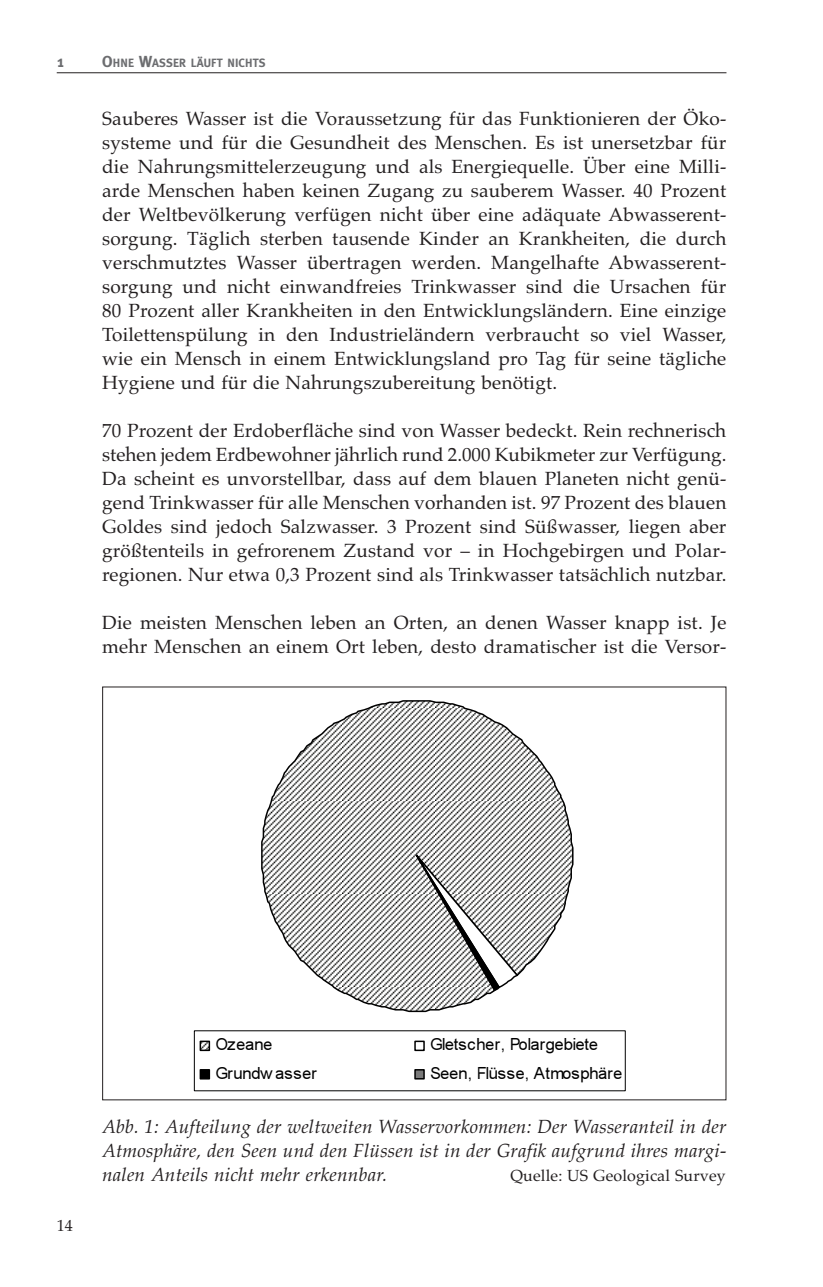
<style>
.page{position:relative;width:823px;height:1287px;background:#fff}
.page>*{position:absolute;margin:0;border:0;box-sizing:border-box;transform-origin:0 0}
.t1{font:19px/24px "Palatino";letter-spacing:.01em;color:#231f20;text-align:justify}
.t2{font:italic 19px/24px "Palatino";letter-spacing:.01em;color:#231f20;text-align:justify}
.t3{font:16.4px "Arial+T42+FOZEPD";letter-spacing:-.01em;color:#000}
.t4{font:16px "Palatino";letter-spacing:.01em;color:#231f20}
.t5{font:700 16px "Meta";color:#6c6d70}
.t6{font:700 12px "Meta";letter-spacing:.015em;color:#6c6d70}
.s1{font-size:16px}
</style>
<div class="page">
<hr style="left:57px;top:72px;width:669px;height:1px;background:#231f20">
<svg style="left:261px;top:700px;width:313px;height:313px"></svg>
<svg style="left:371px;top:780px;width:148px;height:212px"></svg>
<svg style="left:202px;top:1044px;width:5px;height:4px"></svg>
<div style="left:199px;top:1041px;width:11px;height:10px;border:2px solid #000"></div>
<div style="left:414px;top:1041px;width:10px;height:10px;background:#fff;border:2px solid #000"></div>
<div style="left:199px;top:1069px;width:11px;height:10px;background:#000;border:2px solid #000"></div>
<div style="left:414px;top:1069px;width:10px;height:10px;background:#7a7a7a;border:2px solid #000"></div>
<p class="t5" style="left:57px;top:55px;width:9px">1</p>
<p class="t6" style="left:102px;top:58px;width:165px"><span class="s1">O</span>HNE <span class="s1">W</span>ASSER LÄUFT NICHTS</p>
<p class="t1" style="left:102px;top:109px;width:625px">Sauberes Wasser ist die Voraussetzung für das Funktionieren der Öko&shy;systeme und für die Gesundheit des Menschen. Es ist unersetzbar für die Nahrungsmittelerzeugung und als Energiequelle. Über eine Milli&shy;arde Menschen haben keinen Zugang zu sauberem Wasser. 40 Prozent der Weltbevölkerung verfügen nicht über eine adäquate Abwasserent&shy;sorgung. Täglich sterben tausende Kinder an Krankheiten, die durch verschmutztes Wasser übertragen werden. Mangelhafte Abwasserent&shy;sorgung und nicht einwandfreies Trinkwasser sind die Ursachen für 80 Prozent aller Krankheiten in den Entwicklungsländern. Eine einzige Toilettenspülung in den Industrieländern verbraucht so viel Wasser, wie ein Mensch in einem Entwicklungsland pro Tag für seine tägliche Hygiene und für die Nahrungszubereitung benötigt.</p>
<p class="t1" style="left:102px;top:421px;width:625px">70 Prozent der Erdoberfläche sind von Wasser bedeckt. Rein rechnerisch stehen jedem Erdbewohner jährlich rund 2.000 Kubikmeter zur Verfügung.<br>Da scheint es unvorstellbar, dass auf dem blauen Planeten nicht genü&shy;gend Trinkwasser für alle Menschen vorhanden ist. 97 Prozent des blauen Goldes sind jedoch Salzwasser. 3 Prozent sind Süßwasser, liegen aber größtenteils in gefrorenem Zustand vor – in Hochgebirgen und Polar&shy;regionen. Nur etwa 0,3 Prozent sind als Trinkwasser tatsächlich nutzbar.</p>
<p class="t1" style="left:102px;top:613px;width:625px">Die meisten Menschen leben an Orten, an denen Wasser knapp ist. Je mehr Menschen an einem Ort leben, desto dramatischer ist die Versor-</p>
<p class="t4" style="left:57px;top:1219px;width:18px">14</p>
<p class="t3" style="left:215px;top:1038px;width:59px">Ozeane</p>
<p class="t3" style="left:430px;top:1038px;width:170px">Gletscher, Polargebiete</p>
<p class="t3" style="left:215px;top:1067px;width:103px">Grundw asser</p>
<p class="t3" style="left:430px;top:1067px;width:194px">Seen, Flüsse, Atmosphäre</p>
<p class="t2" style="left:102px;top:1117px;width:625px">Abb. 1: Aufteilung der weltweiten Wasservorkommen: Der Wasseranteil in der Atmosphäre, den Seen und den Flüssen ist in der Grafik aufgrund ihres margi&shy;nalen Anteils nicht mehr erkennbar.</p>
<p class="t4" style="left:510px;top:1169px;width:217px">Quelle: US Geological Survey</p>
</div>
